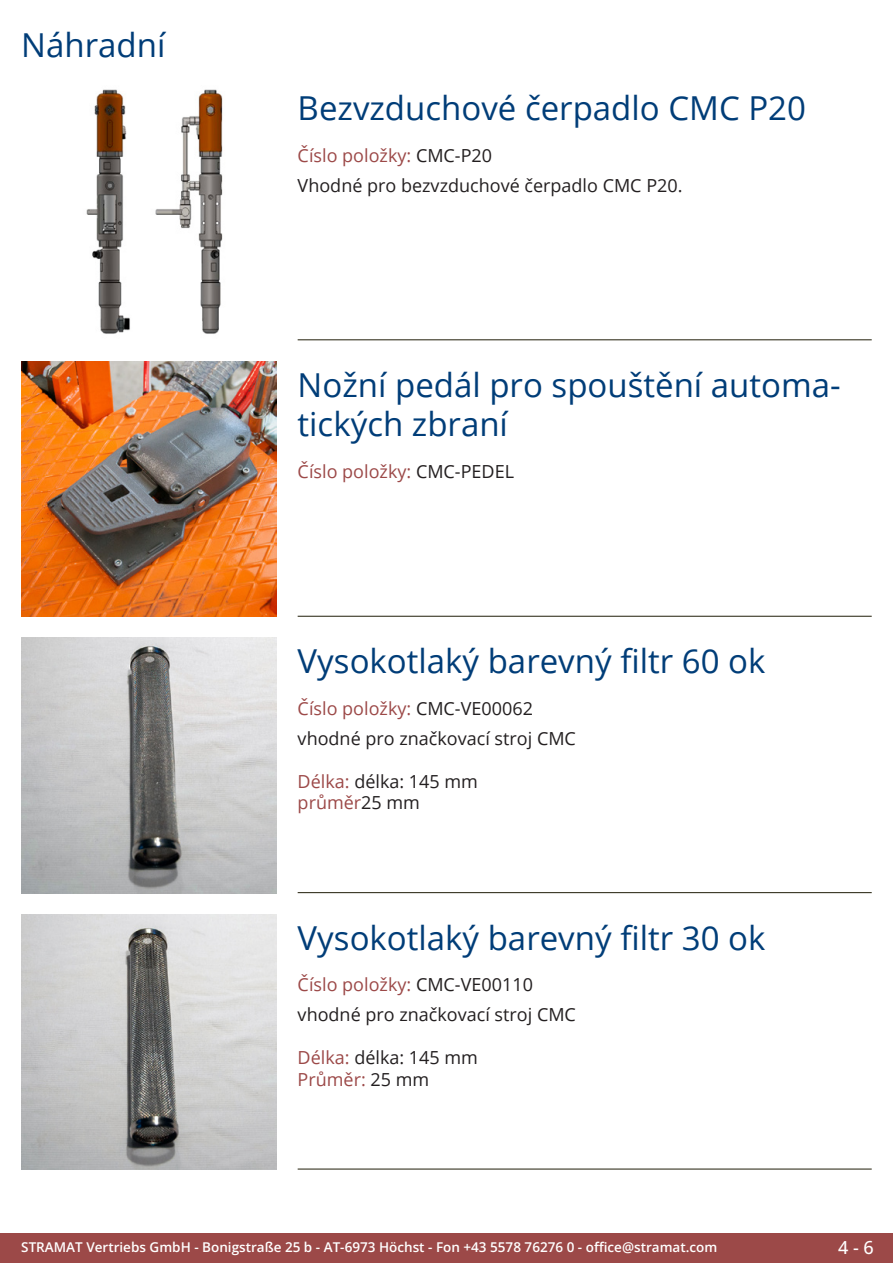
<style>
.page{position:relative;width:893px;height:1263px;background:#fff}
.page>*{position:absolute;margin:0;border:0;box-sizing:border-box;transform-origin:0 0}
.Produkttitel{font:33px/39.6px "Open Sans";color:#003d78}
.RastTitel{font:33px "Open Sans";color:#003d78}
.Beschreibung_Text{font:18px/21.6px "Open Sans";color:#231f20}
.TechDaten_Überschrif{font:18px "Open Sans";color:#9c4948}
.t1{font:500 18px "Open Sans";color:#fff}
.t2{font:600 13.5px "Open Sans";color:#fff}
.s1{color:#231f20}
.s2{color:#9c4948}
</style>
<div class="page">
<div style="left:0;top:1233px;width:893px;height:30px;background:#9c4948"></div>
<hr style="left:298px;top:340px;width:574px;height:1px;background:#201d08">
<hr style="left:298px;top:616px;width:574px;height:1px;background:#201d08">
<hr style="left:298px;top:892px;width:574px;height:1px;background:#201d08">
<hr style="left:298px;top:1169px;width:574px;height:1px;background:#201d08">
<img style="left:86px;top:89px;width:137px;height:245px">
<img style="left:21px;top:361px;width:255px;height:256px">
<img style="left:21px;top:638px;width:255px;height:255px">
<img style="left:21px;top:914px;width:255px;height:255px">
<p class="RastTitel" style="left:21px;top:22px;width:146px">Náhradní</p>
<p class="Produkttitel" style="left:298px;top:88px;width:510px">Bezvzduchové čerpadlo CMC P20</p>
<p class="TechDaten_Überschrif" style="left:298px;top:143px;width:196px">Číslo položky: <span class="s1">CMC-P20</span></p>
<p class="Beschreibung_Text" style="left:298px;top:174px;width:386px">Vhodné pro bezvzduchové čerpadlo CMC P20.</p>
<p class="Produkttitel" style="left:298px;top:364px;width:542px">Nožní pedál pro spouštění automa&shy;tických zbraní</p>
<p class="TechDaten_Überschrif" style="left:298px;top:459px;width:218px">Číslo položky: <span class="s1">CMC-PEDEL</span></p>
<p class="Produkttitel" style="left:298px;top:640px;width:469px">Vysokotlaký barevný filtr 60 ok</p>
<p class="TechDaten_Überschrif" style="left:298px;top:696px;width:237px">Číslo položky: <span class="s1">CMC-VE00062</span></p>
<p class="Beschreibung_Text" style="left:298px;top:727px;width:280px">vhodné pro značkovací stroj CMC</p>
<p class="Beschreibung_Text" style="left:298px;top:770px;width:182px"><span class="s2">Délka:</span> délka: 145 mm <span class="s2">průměr</span>25 mm</p>
<p class="Produkttitel" style="left:298px;top:917px;width:469px">Vysokotlaký barevný filtr 30 ok</p>
<p class="TechDaten_Überschrif" style="left:298px;top:972px;width:237px">Číslo položky: <span class="s1">CMC-VE00110</span></p>
<p class="Beschreibung_Text" style="left:298px;top:1003px;width:280px">vhodné pro značkovací stroj CMC</p>
<p class="Beschreibung_Text" style="left:298px;top:1046px;width:182px"><span class="s2">Délka:</span> délka: 145 mm<br><span class="s2">Průměr:</span> 25 mm</p>
<p class="t2" style="left:21px;top:1238px;width:698px">STRAMAT Vertriebs GmbH - Bonigstraße 25 b - AT-6973 Höchst - Fon +43 5578 76276 0 - office@stramat.com</p>
<p class="t1" style="left:838px;top:1234px;width:37px">4 - 6</p>
</div>
